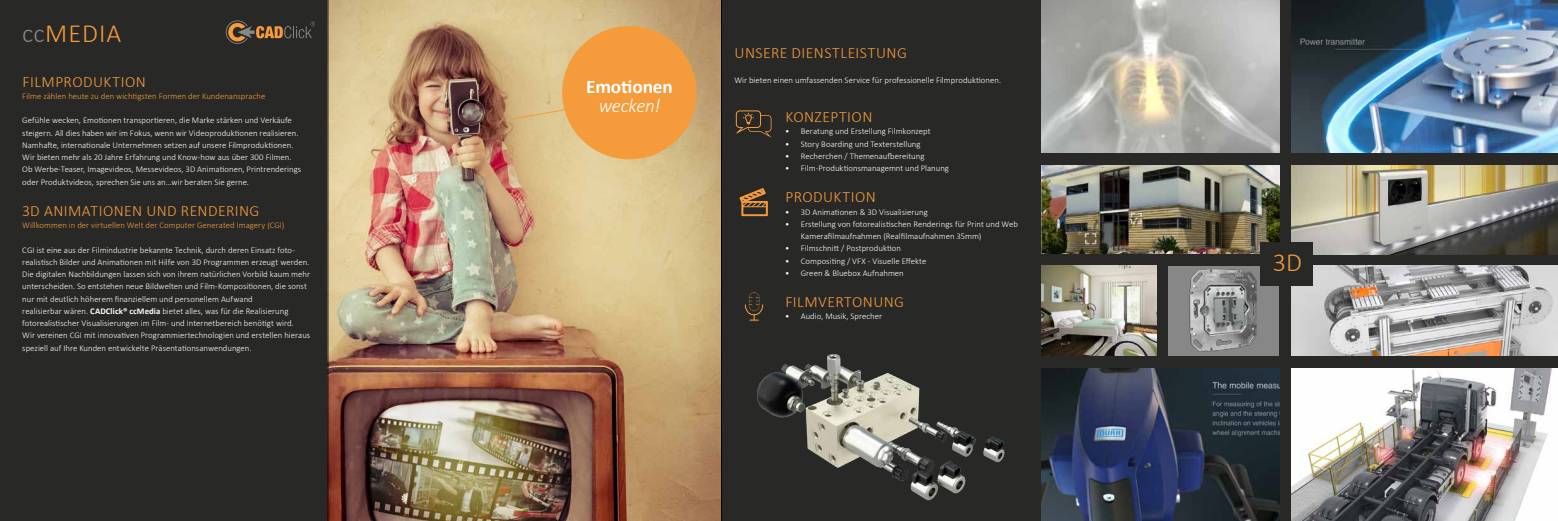
<style>
.page{position:relative;width:1558px;height:521px;background:#282827}
.page>*{position:absolute;margin:0;border:0;box-sizing:border-box;transform-origin:0 0}
.t1{font:300 26.25px "Calibri";letter-spacing:.04em;color:#f59b3c}
.t2{font:700 19.25px "Calibri";letter-spacing:-.005em;color:#fff}
.t3{font:italic 300 19.25px "Calibri";letter-spacing:-.015em;color:#fff}
.t4{font:300 15.75px "Calibri";letter-spacing:.03em;color:#f59b3c}
.t5{font:300 8.75px/12.2px "Calibri";color:#fff}
.t6{font:300 8.75px "Calibri";color:#f59b3c}
.s1{color:#878787}
.s2{font-weight:700}
</style>
<div class="page">
<img style="left:327px;top:0;width:395px;height:521px">
<div style="left:562px;top:26px;width:134px;height:133px;background:#f59b3c;border-radius:50%"></div>
<svg style="left:512px;top:108px;width:56px;height:12px"></svg>
<svg style="left:226px;top:20px;width:89px;height:24px"></svg>
<img style="left:757px;top:345px;width:286px;height:162px">
<svg style="left:735px;top:110px;width:36px;height:28px"></svg>
<svg style="left:739px;top:188px;width:29px;height:28px"></svg>
<img style="left:1291px;top:0;width:267px;height:153px">
<img style="left:1042px;top:0;width:237px;height:153px">
<img style="left:1291px;top:368px;width:267px;height:153px">
<img style="left:1168px;top:266px;width:111px;height:89px">
<img style="left:1042px;top:266px;width:114px;height:89px">
<img style="left:1042px;top:165px;width:237px;height:88px">
<img style="left:1042px;top:368px;width:237px;height:153px">
<img style="left:1291px;top:266px;width:267px;height:89px">
<img style="left:1291px;top:165px;width:267px;height:90px">
<div style="left:1260px;top:242px;width:52px;height:43px;background:#282827"></div>
<svg style="left:744px;top:292px;width:20px;height:29px"></svg>
<h1 class="t1" style="left:22px;top:17px;width:101px"><span class="s1">cc</span>MEDIA</h1>
<h3 class="t4" style="left:23px;top:72px;width:125px">FILMPRODUKTION</h3>
<p class="t6" style="left:22px;top:91px;width:245px">Filme zählen heute zu den wichtigsten Formen der Kundenansprache</p>
<p class="t5" style="left:22px;top:114px;width:280px">Gefühle wecken, Emotionen transportieren, die Marke stärken und Verkäufe steigern. All dies haben wir im Fokus, wenn wir Videoproduktionen realisieren.<br>Namhafte, internationale Unternehmen setzen auf unsere Filmproduktionen.<br>Wir bieten mehr als 20 Jahre Erfahrung und Know-how aus über 300 Filmen.<br>Ob Werbe-Teaser, Imagevideos, Messevideos, 3D Animationen, Printrenderings oder Produktvideos, sprechen Sie uns an...wir beraten Sie gerne.</p>
<h3 class="t4" style="left:22px;top:201px;width:239px">3D ANIMATIONEN UND RENDERING</h3>
<p class="t6" style="left:22px;top:220px;width:264px">Willkommen in der virtuellen Welt der Computer Generated Imagery (CGI)</p>
<p class="t5" style="left:22px;top:243px;width:289px">CGI ist eine aus der Filmindustrie bekannte Technik, durch deren Einsatz foto&shy;realistisch Bilder und Animationen mit Hilfe von 3D Programmen erzeugt werden.<br>Die digitalen Nachbildungen lassen sich von ihrem natürlichen Vorbild kaum mehr unterscheiden. So entstehen neue Bildwelten und Film-Kompositionen, die sonst nur mit deutlich höherem finanziellem und personellem Aufwand<br>realisierbar wären. <span class="s2">CADClick® ccMedia</span> bietet alles, was für die Realisierung fotorealistischer Visualisierungen im Film- und Internetbereich benötigt wird.<br>Wir vereinen CGI mit innovativen Programmiertechnologien und erstellen hieraus speziell auf Ihre Kunden entwickelte Präsentationsanwendungen.</p>
<h2 class="t2" style="left:586px;top:73px;width:88px">Emotionen</h2>
<h2 class="t3" style="left:599px;top:93px;width:63px">wecken!</h2>
<h3 class="t4" style="left:734px;top:43px;width:174px">UNSERE DIENSTLEISTUNG</h3>
<p class="t5" style="left:734px;top:73px;width:268px">Wir bieten einen umfassenden Service für professionelle Filmproduktionen.</p>
<h3 class="t4" style="left:785px;top:107px;width:89px">KONZEPTION</h3>
<p class="t5" style="left:785px;top:125px;width:147px">• Beratung und Erstellung Filmkonzept</p>
<p class="t5" style="left:785px;top:138px;width:137px">• Story Boarding und Texterstellung</p>
<p class="t5" style="left:785px;top:150px;width:141px">• Recherchen / Themenaufbereitung</p>
<p class="t5" style="left:785px;top:162px;width:165px">• Film-Produktionsmanagemnt und Planung</p>
<h3 class="t4" style="left:785px;top:187px;width:92px">PRODUKTION</h3>
<p class="t5" style="left:785px;top:205px;width:144px">• 3D Animationen &amp; 3D Visualisierung</p>
<p class="t5" style="left:801px;top:218px;width:219px;text-indent:-16px">• Erstellung von fotorealistischen Renderings für Print und Web<br>Kamerafilmaufnahmen (Realfilmaufnahmen 35mm)</p>
<p class="t5" style="left:785px;top:242px;width:117px">• Filmschnitt / Postproduktion</p>
<p class="t5" style="left:785px;top:254px;width:143px">• Compositing / VFX - Visuelle Effekte</p>
<p class="t5" style="left:785px;top:267px;width:120px">• Green &amp; Bluebox Aufnahmen</p>
<h3 class="t4" style="left:785px;top:292px;width:120px">FILMVERTONUNG</h3>
<p class="t5" style="left:785px;top:310px;width:99px">• Audio, Musik, Sprecher</p>
<h1 class="t1" style="left:1273px;top:246px;width:31px">3D</h1>
</div>
